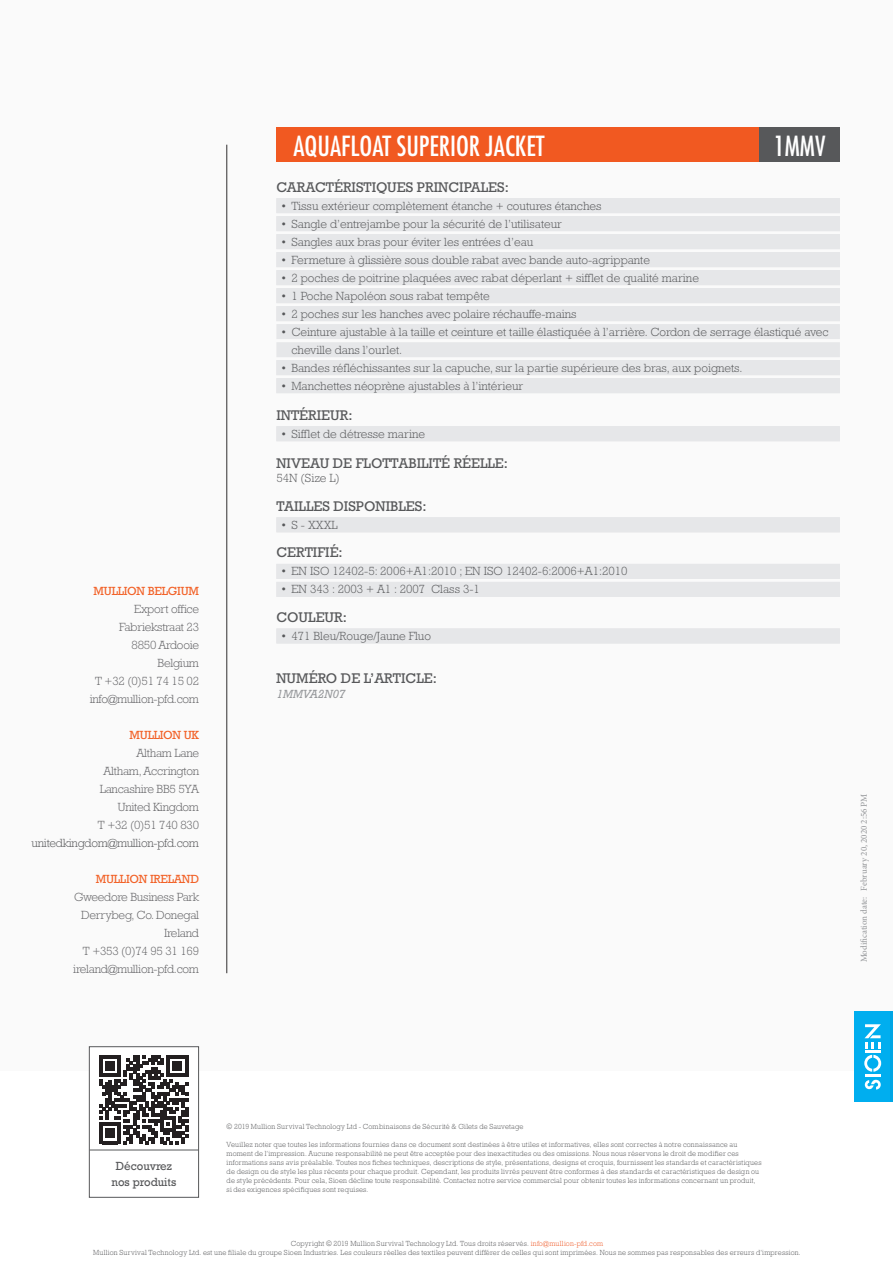
<style>
.page{position:relative;width:893px;height:1263px;background:#fff}
.page>*{position:absolute;margin:0;border:0;box-sizing:border-box;transform-origin:0 0}
.product_title_18pt{font:condensed 27px "Futura Std";color:#fff}
.product_h3{font:14.25px "Rockwell Std";color:#57585a}
.p{font:300 12px/18px "Rockwell Std";color:#57585a}
.t1{font:300 12px/18px "Rockwell Std";letter-spacing:-.02em;color:#616164;text-align:right}
.t2{font:12px/16.5px "Rockwell Std";color:#57585a;text-align:center;scale:.95 1}
.reference{font:italic 12px "Rockwell Std";color:#97999c}
.t3{font:9px "Minion Pro";color:#939598}
.t4{font:300 7.5px/9px "Rockwell Std";letter-spacing:.025em;color:#57585a;text-align:center;scale:.95 1}
.s1{font-weight:400;color:#f26228}
.s2{color:#57585a}
.s3{color:#ef5825}
</style>
<div class="page">
<div style="left:0;top:0;width:893px;height:1070px;background:#fafafa"></div>
<hr style="left:227px;top:145px;width:1px;height:828px;background:#312f30">
<div style="left:854px;top:1011px;width:39px;height:90px;background:#00a6e5"></div>
<div style="left:854px;top:1011px;width:36px;height:90px;background:#00aeef"></div>
<svg style="left:865px;top:1080px;width:16px;height:9px"></svg>
<svg style="left:864px;top:1055px;width:17px;height:17px"></svg>
<hr style="left:865px;top:1074px;width:15px;height:3px;background:#fff">
<hr style="left:865px;top:1049px;width:16px;height:3px;background:#fff">
<svg style="left:864px;top:1024px;width:17px;height:24px"></svg>
<div style="left:89px;top:1047px;width:110px;height:150px;background:#fff"></div>
<svg style="left:99px;top:1055px;width:89px;height:89px"></svg>
<div style="left:89px;top:1046px;width:110px;height:151px;border:1px solid #57585a"></div>
<hr style="left:90px;top:1150px;width:109px;height:1px;background:#57585a">
<div style="left:276px;top:128px;width:483px;height:34px;background:#f15921"></div>
<div style="left:759px;top:128px;width:81px;height:34px;background:#57585a"></div>
<div style="left:276px;top:198px;width:564px;height:15px;background:#e6e7e9"></div>
<div style="left:276px;top:216px;width:564px;height:15px;background:#e6e7e9"></div>
<div style="left:276px;top:234px;width:564px;height:15px;background:#e6e7e9"></div>
<div style="left:276px;top:252px;width:564px;height:15px;background:#e6e7e9"></div>
<div style="left:276px;top:270px;width:564px;height:15px;background:#e6e7e9"></div>
<div style="left:276px;top:288px;width:564px;height:15px;background:#e6e7e9"></div>
<div style="left:276px;top:306px;width:564px;height:15px;background:#e6e7e9"></div>
<div style="left:276px;top:324px;width:564px;height:15px;background:#e6e7e9"></div>
<div style="left:276px;top:342px;width:564px;height:15px;background:#e6e7e9"></div>
<div style="left:276px;top:360px;width:564px;height:15px;background:#e6e7e9"></div>
<div style="left:276px;top:378px;width:564px;height:15px;background:#e6e7e9"></div>
<div style="left:276px;top:426px;width:564px;height:15px;background:#e6e7e9"></div>
<div style="left:276px;top:517px;width:564px;height:15px;background:#e6e7e9"></div>
<div style="left:276px;top:564px;width:564px;height:15px;background:#e6e7e9"></div>
<div style="left:276px;top:582px;width:564px;height:15px;background:#e6e7e9"></div>
<div style="left:276px;top:628px;width:564px;height:15px;background:#e6e7e9"></div>
<p class="t1" style="left:90px;top:582px;width:111px"><span class="s1">MULLION BELGIUM<br></span>Export office<br>Fabriekstraat 23<br>8850 Ardooie<br>Belgium<br>T +32 (0)51 74 15 02 info@mullion-pfd.com</p>
<p class="t1" style="left:32px;top:726px;width:169px"><span class="s1">MULLION UK<br></span>Altham Lane<br>Altham, Accrington<br>Lancashire BB5 5YA<br>United Kingdom<br>T +32 (0)51 740 830 <span class="s2">unitedkingdom@mullion-pfd.com</span></p>
<p class="t1" style="left:73px;top:870px;width:127px"><span class="s1">MULLION IRELAND<br></span>Gweedore Business Park<br>Derrybeg, Co. Donegal<br>Ireland<br>T +353 (0)74 95 31 169 ireland@mullion-pfd.com</p>
<p class="product_title_18pt" style="left:293px;top:128px;width:253px">AQUAFLOAT SUPERIOR JACKET</p>
<p class="product_title_18pt" style="left:774px;top:128px;width:53px">1MMV</p>
<p class="product_h3" style="left:276px;top:178px;width:234px">CARACTÉRISTIQUES PRINCIPALES:</p>
<p class="p" style="left:281px;top:196px;width:322px">• Tissu extérieur complètement étanche + coutures étanches</p>
<p class="p" style="left:281px;top:214px;width:283px">• Sangle d’entrejambe pour la sécurité de l’utilisateur</p>
<p class="p" style="left:281px;top:232px;width:254px">• Sangles aux bras pour éviter les entrées d’eau</p>
<p class="p" style="left:281px;top:250px;width:371px">• Fermeture à glissière sous double rabat avec bande auto-agrippante</p>
<p class="p" style="left:281px;top:268px;width:420px">• 2 poches de poitrine plaquées avec rabat déperlant + sifflet de qualité marine</p>
<p class="p" style="left:281px;top:286px;width:210px">• 1 Poche Napoléon sous rabat tempête</p>
<p class="p" style="left:281px;top:304px;width:297px">• 2 poches sur les hanches avec polaire réchauffe-mains</p>
<p class="p" style="left:291px;top:322px;width:539px;text-indent:-10px">• Ceinture ajustable à la taille et ceinture et taille élastiquée à l’arrière. Cordon de serrage élastiqué avec cheville dans l’ourlet.</p>
<p class="p" style="left:281px;top:358px;width:463px">• Bandes réfléchissantes sur la capuche, sur la partie supérieure des bras, aux poignets.</p>
<p class="p" style="left:281px;top:376px;width:244px">• Manchettes néoprène ajustables à l’intérieur</p>
<p class="product_h3" style="left:276px;top:406px;width:78px">INTÉRIEUR:</p>
<p class="p" style="left:281px;top:424px;width:146px">• Sifflet de détresse marine</p>
<p class="product_h3" style="left:276px;top:454px;width:233px">NIVEAU DE FLOTTABILITÉ RÉELLE:</p>
<p class="p" style="left:276px;top:469px;width:65px">54N (Size L)</p>
<p class="product_h3" style="left:276px;top:497px;width:152px">TAILLES DISPONIBLES:</p>
<p class="p" style="left:281px;top:515px;width:58px">• S - XXXL</p>
<p class="product_h3" style="left:276px;top:544px;width:68px">CERTIFIÉ:</p>
<p class="p" style="left:281px;top:562px;width:348px">• EN ISO 12402-5: 2006+A1:2010 ; EN ISO 12402-6:2006+A1:2010</p>
<p class="p" style="left:281px;top:580px;width:201px">• EN 343 : 2003 + A1 : 2007 Class 3-1</p>
<p class="product_h3" style="left:276px;top:608px;width:72px">COULEUR:</p>
<p class="p" style="left:281px;top:627px;width:152px">• 471 Bleu/Rouge/Jaune Fluo</p>
<p class="product_h3" style="left:276px;top:670px;width:162px">NUMÉRO DE L’ARTICLE:</p>
<p class="reference" style="left:276px;top:686px;width:70px">1MMVA2N07</p>
<p class="t3" style="left:859px;top:962px;width:170px;rotate:-90deg">Modification date: February 20, 2020 2:56 PM</p>
<p class="t2" style="left:111px;top:1157px;width:70px">Découvrez nos produits</p>
<p class="t4" style="left:227px;top:1122px;width:314px">© 2019 Mullion Survival Technology Ltd - Combinaisons de Sécurité &amp; Gilets de Sauvetage</p>
<p class="t4" style="left:227px;top:1140px;width:565px;text-align:left">Veuillez noter que toutes les informations fournies dans ce document sont destinées à être utiles et informatives, elles sont correctes à notre connaissance au moment de l’impression. Aucune responsabilité ne peut être acceptée pour des inexactitudes ou des omissions. Nous nous réservons le droit de modifier ces informations sans avis préalable. Toutes nos fiches techniques, descriptions de style, présentations, designs et croquis, fournissent les standards et caractéristiques de design ou de style les plus récents pour chaque produit. Cependant, les produits livrés peuvent être conformes à des standards et caractéristiques de design ou de style précédents. Pour cela, Sioen décline toute responsabilité. Contactez notre service commercial pour obtenir toutes les informations concernant un produit, si des exigences spécifiques sont requises.</p>
<p class="t4" style="left:93px;top:1239px;width:746px">Copyright © 2019 Mullion Survival Technology Ltd. Tous droits réservés. <span class="s3">info@mullion-pfd.com<br></span>Mullion Survival Technology Ltd. est une filiale du groupe Sioen Industries. Les couleurs réelles des textiles peuvent différer de celles qui sont imprimées. Nous ne sommes pas responsables des erreurs d’impression.</p>
</div>
